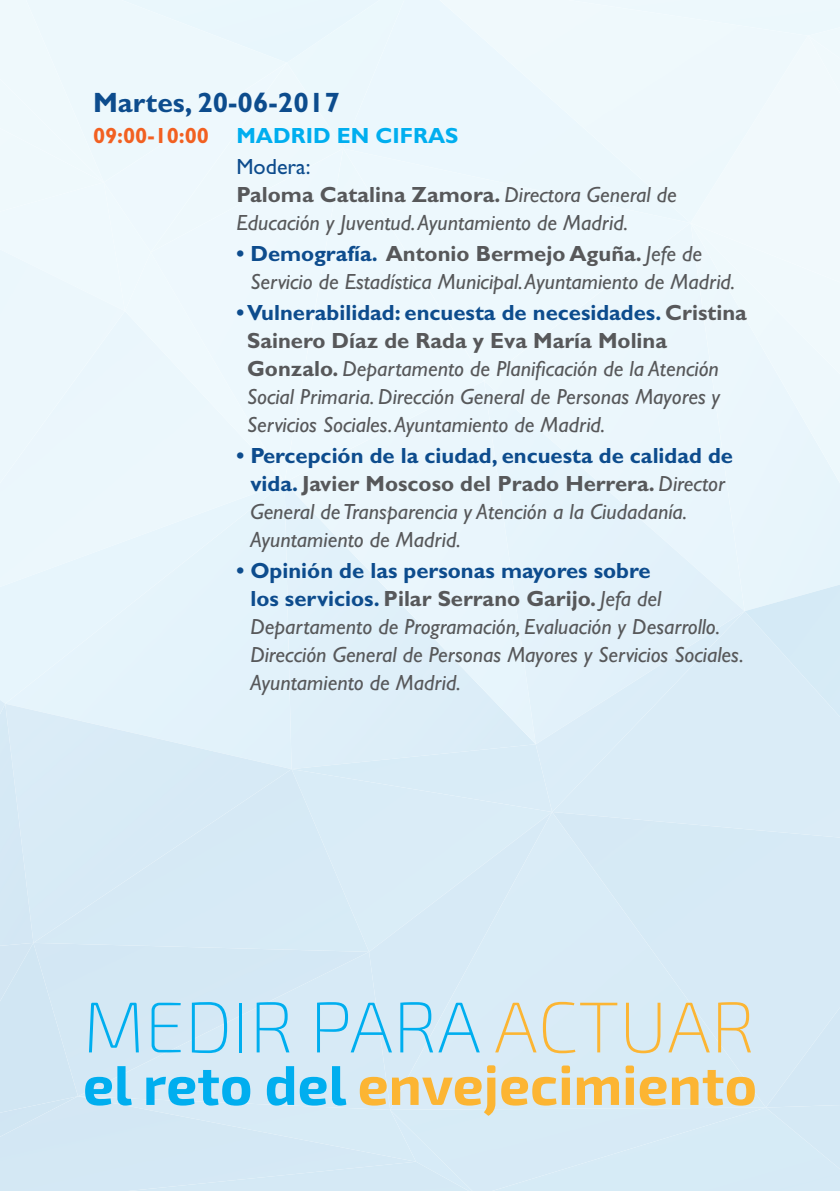
<style>
.page{position:relative;width:840px;height:1191px;background:#fff}
.page>*{position:absolute;margin:0;border:0;box-sizing:border-box;transform-origin:0 0}
.t1{font:700 28px "Gill Sans Std";color:#0d4c8d}
.t2{font:italic 22px/28px "Gill Sans Std";color:#57585a}
.t3{font:700 22px/31px "Gill Sans Std";color:#00aeef;text-align:center}
.s1{color:#f26021}
.s2{font-weight:400;color:#0d4c8d}
.s3{font-weight:700;font-style:normal}
.s4{font-weight:700;font-style:normal;color:#0d4c8d}
</style>
<div class="page">
<div style="left:765px;top:812px;width:74px;height:192px;background:#d7eaf6"></div>
<div style="left:343px;top:223px;width:141px;height:158px;background:#edf8fd"></div>
<div style="left:33px;top:769px;width:336px;height:174px;background:#d7eaf6"></div>
<div style="left:390px;top:812px;width:375px;height:295px;background:#d7ebf6"></div>
<div style="left:369px;top:952px;width:21px;height:144px;background:#d7eaf6"></div>
<div style="left:78px;top:943px;width:291px;height:153px;background:#d5e8f5"></div>
<img style="left:0;top:698px;width:5px;height:5px">
<div style="left:0;top:703px;width:33px;height:240px;background:#d6e9f5"></div>
<div style="left:0;top:943px;width:78px;height:153px;background:#d1e6f3"></div>
<div style="left:0;top:1096px;width:392px;height:95px;background:#d4e8f4"></div>
<div style="left:390px;top:1107px;width:95px;height:84px;background:#d7ebf6"></div>
<div style="left:107px;top:1161px;width:365px;height:30px;background:#d5e9f5"></div>
<div style="left:151px;top:252px;width:192px;height:230px;background:#edf8fd"></div>
<div style="left:343px;top:0;width:93px;height:223px;background:#edf8fd"></div>
<div style="left:436px;top:0;width:371px;height:223px;background:#eef8fc"></div>
<div style="left:551px;top:0;width:288px;height:36px;background:#eef8fc"></div>
<div style="left:151px;top:148px;width:192px;height:104px;background:#eef8fd"></div>
<div style="left:287px;top:0;width:118px;height:148px;background:#ebf7fc"></div>
<div style="left:25px;top:0;width:262px;height:182px;background:#edf8fc"></div>
<div style="left:115px;top:0;width:268px;height:63px;background:#ebf8fc"></div>
<div style="left:291px;top:744px;width:244px;height:68px;background:#d9ecf7"></div>
<div style="left:484px;top:381px;width:206px;height:363px;background:#e7f5fc"></div>
<div style="left:535px;top:611px;width:209px;height:201px;background:#dbedf8"></div>
<div style="left:765px;top:1107px;width:74px;height:63px;background:#d6eaf6"></div>
<div style="left:765px;top:1004px;width:74px;height:103px;background:#d7eaf6"></div>
<div style="left:690px;top:223px;width:149px;height:264px;background:#edf8fc"></div>
<img style="left:744px;top:584px;width:95px;height:135px">
<div style="left:0;top:182px;width:125px;height:66px;background:#eff9fd"></div>
<div style="left:0;top:127px;width:104px;height:85px;background:#eff9fc"></div>
<svg style="left:89px;top:1002px;width:50px;height:50px"></svg>
<svg style="left:151px;top:1002px;width:30px;height:50px"></svg>
<svg style="left:192px;top:1002px;width:35px;height:51px"></svg>
<hr style="left:239px;top:1002px;width:3px;height:50px;background:#00aeef">
<svg style="left:256px;top:1002px;width:33px;height:50px"></svg>
<svg style="left:317px;top:1002px;width:75px;height:50px"></svg>
<svg style="left:400px;top:1002px;width:79px;height:50px"></svg>
<svg style="left:495px;top:1002px;width:41px;height:50px"></svg>
<svg style="left:542px;top:1001px;width:75px;height:52px"></svg>
<svg style="left:625px;top:1002px;width:35px;height:51px"></svg>
<svg style="left:668px;top:1002px;width:41px;height:50px"></svg>
<svg style="left:717px;top:1002px;width:33px;height:50px"></svg>
<svg style="left:85px;top:1066px;width:47px;height:39px"></svg>
<svg style="left:146px;top:1070px;width:104px;height:35px"></svg>
<svg style="left:267px;top:1066px;width:59px;height:39px"></svg>
<svg style="left:332px;top:1066px;width:14px;height:39px"></svg>
<svg style="left:359px;top:1076px;width:27px;height:29px"></svg>
<svg style="left:392px;top:1065px;width:103px;height:50px"></svg>
<svg style="left:501px;top:1065px;width:68px;height:40px"></svg>
<svg style="left:576px;top:1076px;width:42px;height:29px"></svg>
<svg style="left:625px;top:1065px;width:8px;height:40px"></svg>
<svg style="left:639px;top:1070px;width:115px;height:35px"></svg>
<p class="t1" style="left:93px;top:86px;width:248px">Martes, 20-06-2017</p>
<p class="t3" style="left:93px;top:120px;width:367px"><span class="s1">09:00-10:00</span> MADRID EN CIFRAS<br><span class="s2">Modera:</span></p>
<p class="t2" style="left:236px;top:181px;width:441px"><span class="s3">Paloma Catalina Zamora.</span> Directora General de<br>Educación y Juventud. Ayuntamiento de Madrid.</p>
<p class="t2" style="left:250px;top:240px;width:486px;text-indent:-14px"><span class="s4">• Demografía.</span> <span class="s3">Antonio Bermejo Aguña.</span> Jefe de<br>Servicio de Estadística Municipal. Ayuntamiento de Madrid.</p>
<p class="t2" style="left:247px;top:299px;width:501px;text-indent:-11px"><span class="s4">• Vulnerabilidad: encuesta de necesidades.</span> <span class="s3">Cristina Sainero Díaz de Rada y Eva María Molina Gonzalo.</span> Departamento de Planificación de la Atención Social Primaria. Dirección General de Personas Mayores y Servicios Sociales. Ayuntamiento de Madrid.</p>
<p class="t2" style="left:250px;top:442px;width:484px;text-indent:-14px"><span class="s4">• Percepción de la ciudad, encuesta de calidad de vida.</span> <span class="s3">Javier Moscoso del Prado Herrera.</span> Director General de Transparencia y Atención a la Ciudadanía.<br>Ayuntamiento de Madrid.</p>
<p class="t2" style="left:250px;top:557px;width:495px;text-indent:-14px"><span class="s4">• Opinión de las personas mayores sobre<br>los servicios.</span> <span class="s3">Pilar Serrano Garijo.</span> Jefa del Departamento de Programación, Evaluación y Desarrollo.<br>Dirección General de Personas Mayores y Servicios Sociales.<br>Ayuntamiento de Madrid.</p>
</div>
